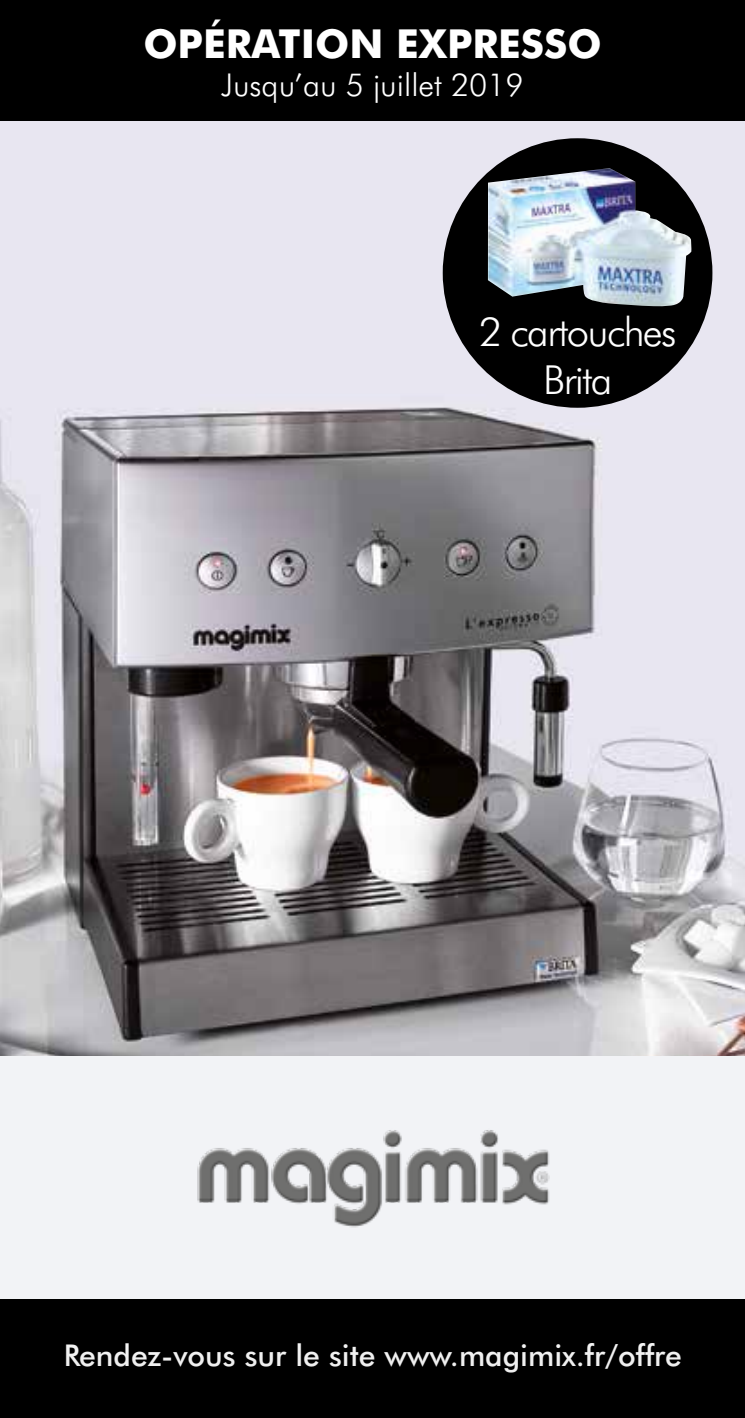
<style>
.page{position:relative;width:745px;height:1418px;background:#fff}
.page>*{position:absolute;margin:0;border:0;box-sizing:border-box;transform-origin:0 0}
.t1{font:700 40px "Futura BT";color:#fff}
.t2{font:300 40px/48px "Futura BT";letter-spacing:-.04em;color:#fff;text-align:center}
.t3{font:300 31.5px "Futura BT";color:#fff}
.t4{font:500 30px "Futura BT";color:#fff}
</style>
<div class="page">
<img style="left:0;top:120px;width:744px;height:936px">
<div style="left:0;top:0;width:744px;height:120px;background:#000"></div>
<div style="left:0;top:1297px;width:744px;height:120px;background:#000"></div>
<div style="left:442px;top:138px;width:270px;height:270px;background:#000;border-radius:50%"></div>
<img style="left:487px;top:168px;width:204px;height:138px">
<div style="left:0;top:1056px;width:744px;height:243px;background:#f2f3f6"></div>
<img style="left:197px;top:1130px;width:353px;height:98px">
<h1 class="t1" style="left:143px;top:20px;width:459px">OPÉRATION EXPRESSO</h1>
<p class="t3" style="left:221px;top:66px;width:304px">Jusqu’au 5 juillet 2019</p>
<h1 class="t2" style="left:479px;top:307px;width:199px">2 cartouches<br>Brita</h1>
<p class="t4" style="left:63px;top:1337px;width:620px">Rendez-vous sur le site www.magimix.fr/offre</p>
</div>
